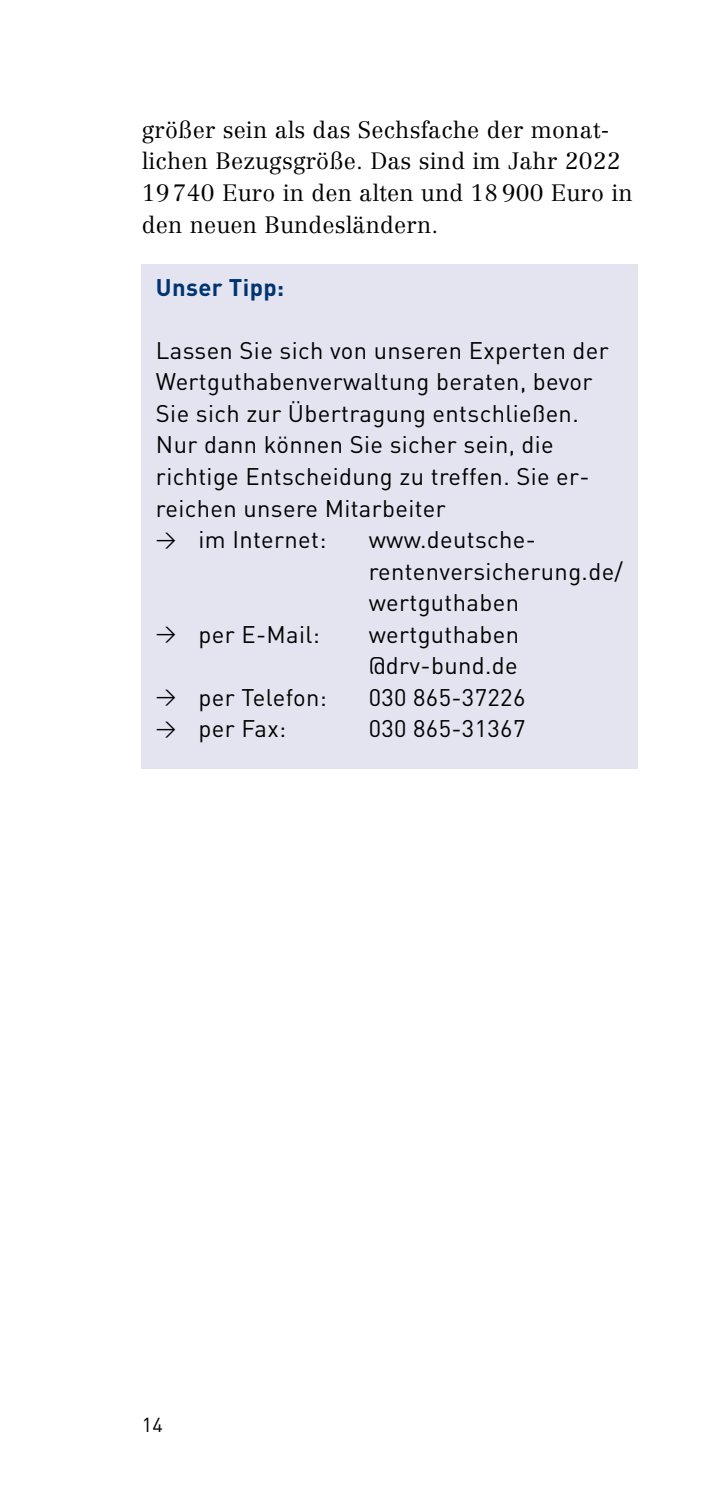
<style>
.page{position:relative;width:709px;height:1489px;background:#fff}
.page>*{position:absolute;margin:0;border:0;box-sizing:border-box;transform-origin:0 0}
.t1{font:23.75px/31.5px "DIN";letter-spacing:.015em;color:#000}
.t2{font:700 23.75px "DIN";letter-spacing:.015em;color:#003472}
.t3{font:300 23.25px/31.5px "Centennial";letter-spacing:.01em;color:#000}
.t4{font:20px "DIN";color:#000}
.s1{font-family:"DIN Regular Alternate";font-size:20px}
</style>
<div class="page">
<div style="left:142px;top:264px;width:496px;height:505px;background:#e3e4f0"></div>
<p class="t3" style="left:142px;top:114px;width:492px">größer sein als das Sechsfache der monat&shy;lichen Bezugsgröße. Das sind im Jahr 2022<br>19740 Euro in den alten und 18900 Euro in den neuen Bundesländern.</p>
<h3 class="t2" style="left:156px;top:271px;width:130px">Unser Tipp:</h3>
<p class="t1" style="left:156px;top:334px;width:454px">Lassen Sie sich von unseren Experten der Wertguthabenverwaltung beraten, bevor Sie sich zur Übertragung entschließen.<br>Nur dann können Sie sicher sein, die richtige Entscheidung zu treffen. Sie er&shy;reichen unsere Mitarbeiter</p>
<p class="t1" style="left:156px;top:523px;width:172px"><span class="s1">&gt;</span> im Internet:</p>
<p class="t1" style="left:369px;top:523px;width:256px">www.deutsche&shy;rentenversicherung.de/ wertguthaben</p>
<p class="t1" style="left:156px;top:618px;width:165px"><span class="s1">&gt;</span> per E-Mail:</p>
<p class="t1" style="left:369px;top:618px;width:152px">wertguthaben @drv-bund.de</p>
<p class="t1" style="left:156px;top:681px;width:172px"><span class="s1">&gt;</span> per Telefon:</p>
<p class="t1" style="left:368px;top:681px;width:158px">030 865-37226</p>
<p class="t1" style="left:156px;top:712px;width:132px"><span class="s1">&gt;</span> per Fax:</p>
<p class="t1" style="left:368px;top:712px;width:158px">030 865-31367</p>
<p class="t4" style="left:142px;top:1411px;width:23px">14</p>
</div>
